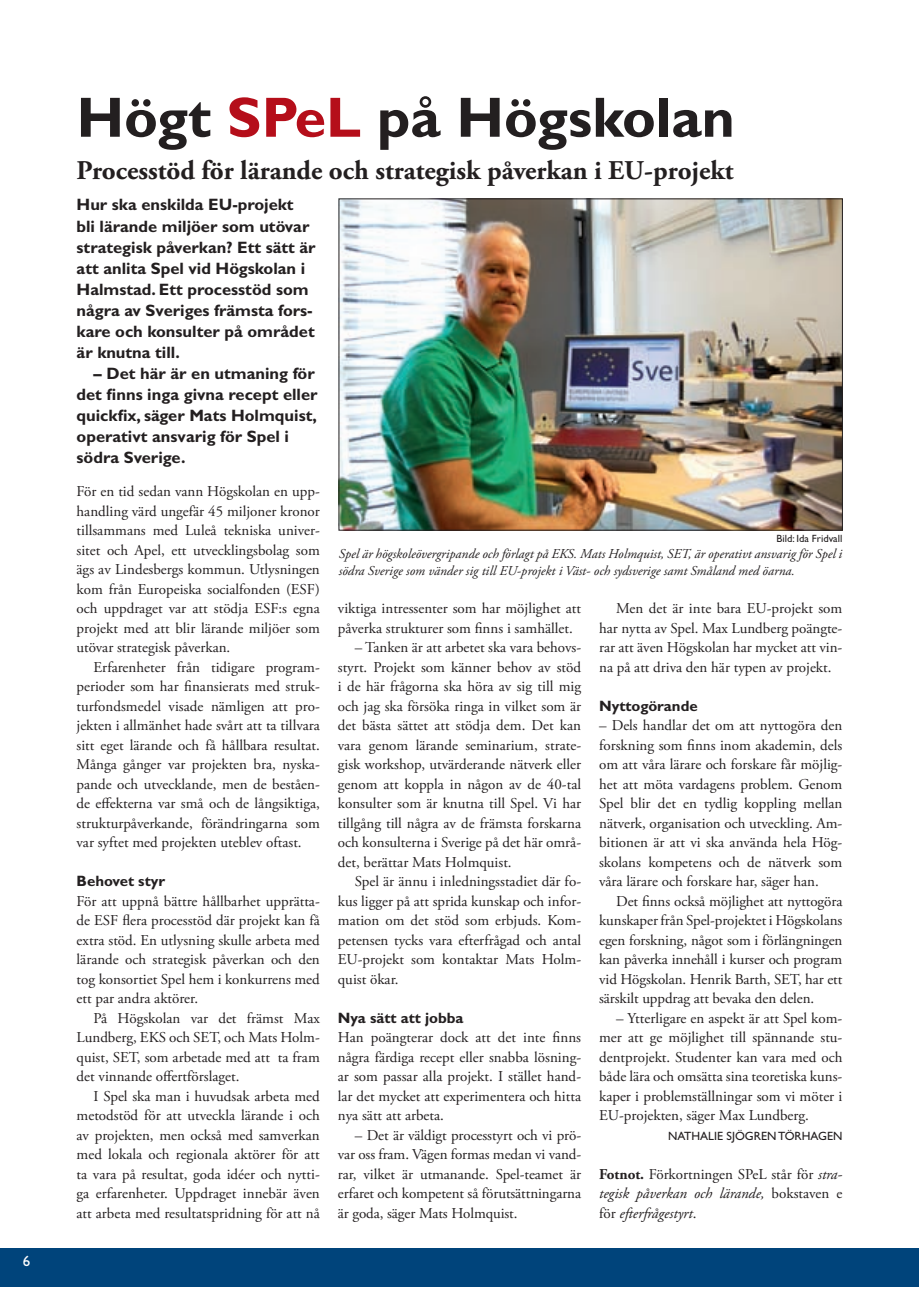
<style>
.page{position:relative;width:919px;height:1289px;background:#fff}
.page>*{position:absolute;margin:0;border:0;box-sizing:border-box;transform-origin:0 0}
.Rubrik{font:700 57px "Gill Sans Std";color:#231f20}
.nedryckare{font:700 27px "Adobe Garamond Pro";color:#231f20}
.Ingress{font:700 16.5px/21px "Gill Sans Std";color:#231f20}
.Ingressindrag{font:700 16.5px/21px "Gill Sans Std";color:#231f20}
.Brödtext__indrag{font:15px/19.5px "Adobe Garamond Pro";color:#231f20;text-align:justify}
.Brödtext__ej_indrag{font:15px/19.5px "Adobe Garamond Pro";color:#231f20;text-align:justify}
.Brödtext__ej_indrag-2{font:italic 15px/19.5px "Adobe Garamond Pro";color:#231f20;text-align:justify}
.Mellanrubrik{font:700 15px "Gill Sans Std";color:#231f20}
.Brödtext__indrag-2{font:15px "Gill Sans Std";color:#fff}
.Bildtext{font:italic 13.5px/16.5px "Adobe Garamond Pro";color:#231f20}
.Byline{font:12px "Gill Sans Std";color:#231f20}
.Bildbyline{font:10.5px "Gill Sans Std";color:#231f20}
.s1{color:#b50e1a}
.s2{font-weight:700;font-style:normal}
.s3{font-style:normal}
</style>
<div class="page">
<div style="left:0;top:1247px;width:918px;height:39px;background:#00447b"></div>
<img style="left:341px;top:201px;width:499px;height:327px">
<p class="Brödtext__indrag-2" style="left:23px;top:1251px;width:9px">6</p>
<p class="Rubrik" style="left:77px;top:84px;width:659px">Högt <span class="s1">SPeL</span> på Högskolan</p>
<p class="nedryckare" style="left:77px;top:154px;width:658px">Processtöd för lärande och strategisk påverkan i EU-projekt</p>
<p class="Ingress" style="left:77px;top:194px;width:240px">Hur ska enskilda EU-projekt bli lärande miljöer som utövar strategisk påverkan? Ett sätt är att anlita Spel vid Högskolan i<br>Halmstad. Ett processtöd som några av Sveriges främsta fors&shy;kare och konsulter på området är knutna till.</p>
<p class="Ingressindrag" style="left:77px;top:362px;width:242px;text-indent:17px">– Det här är en utmaning för det finns inga givna recept eller quickfix, säger Mats Holmquist, operativt ansvarig för Spel i södra Sverige.</p>
<p class="Brödtext__ej_indrag" style="left:77px;top:482px;width:245px">För en tid sedan vann Högskolan en upp&shy;handling värd ungefär 45 miljoner kronor tillsammans med Luleå tekniska univer&shy;sitet och Apel, ett utvecklingsbolag som ägs av Lindesbergs kommun. Utlysningen kom från Europeiska socialfonden (ESF) och uppdraget var att stödja ESF:s egna projekt med att blir lärande miljöer som utövar strategisk påverkan.</p>
<p class="Brödtext__indrag" style="left:77px;top:657px;width:245px;text-indent:17px">Erfarenheter från tidigare program&shy;perioder som har finansierats med struk&shy;turfondsmedel visade nämligen att pro&shy;jekten i allmänhet hade svårt att ta tillvara sitt eget lärande och få hållbara resultat.<br>Många gånger var projekten bra, nyska&shy;pande och utvecklande, men de beståen&shy;de effekterna var små och de långsiktiga, strukturpåverkande, förändringarna som var syftet med projekten uteblev oftast.</p>
<p class="Mellanrubrik" style="left:77px;top:872px;width:90px">Behovet styr</p>
<p class="Brödtext__ej_indrag" style="left:77px;top:891px;width:245px">För att uppnå bättre hållbarhet upprätta&shy;de ESF flera processtöd där projekt kan få extra stöd. En utlysning skulle arbeta med lärande och strategisk påverkan och den tog konsortiet Spel hem i konkurrens med ett par andra aktörer.</p>
<p class="Brödtext__indrag" style="left:77px;top:1008px;width:245px;text-indent:17px">På Högskolan var det främst Max Lundberg, EKS och SET, och Mats Holm&shy;quist, SET, som arbetade med att ta fram det vinnande offertförslaget.</p>
<p class="Brödtext__indrag" style="left:77px;top:1086px;width:245px;text-indent:17px">I Spel ska man i huvudsak arbeta med metodstöd för att utveckla lärande i och av projekten, men också med samverkan med lokala och regionala aktörer för att ta vara på resultat, goda idéer och nytti&shy;ga erfarenheter. Uppdraget innebär även att arbeta med resultatspridning för att nå</p>
<p class="Bildbyline" style="left:776px;top:532px;width:67px">Bild: Ida Fridvall</p>
<p class="Bildtext" style="left:339px;top:546px;width:505px">Spel är högskoleövergripande och förlagt på EKS. Mats Holmquist, SET, är operativt ansvarig för Spel i södra Sverige som vänder sig till EU-projekt i Väst- och sydsverige samt Småland med öarna.</p>
<p class="Brödtext__indrag" style="left:599px;top:599px;width:245px;text-indent:17px">Men det är inte bara EU-projekt som har nytta av Spel. Max Lundberg poängte&shy;rar att även Högskolan har mycket att vin&shy;na på att driva den här typen av projekt.</p>
<p class="Mellanrubrik" style="left:599px;top:696px;width:100px">Nyttogörande</p>
<p class="Brödtext__ej_indrag" style="left:599px;top:716px;width:245px">– Dels handlar det om att nyttogöra den forskning som finns inom akademin, dels om att våra lärare och forskare får möjlig&shy;het att möta vardagens problem. Genom Spel blir det en tydlig koppling mellan nätverk, organisation och utveckling. Am&shy;bitionen är att vi ska använda hela Hög&shy;skolans kompetens och de nätverk som våra lärare och forskare har, säger han.</p>
<p class="Brödtext__indrag" style="left:599px;top:891px;width:245px;text-indent:17px">Det finns också möjlighet att nyttogöra kunskaper från Spel-projektet i Högskolans egen forskning, något som i förlängningen kan påverka innehåll i kurser och program vid Högskolan. Henrik Barth, SET, har ett särskilt uppdrag att bevaka den delen.</p>
<p class="Brödtext__indrag" style="left:599px;top:1008px;width:245px;text-indent:17px">– Ytterligare en aspekt är att Spel kom&shy;mer att ge möjlighet till spännande stu&shy;dentprojekt. Studenter kan vara med och både lära och omsätta sina teoretiska kuns&shy;kaper i problemställningar som vi möter i EU-projekten, säger Max Lundberg.</p>
<p class="Byline" style="left:668px;top:1128px;width:176px">NATHALIE SJÖGREN TÖRHAGEN</p>
<p class="Brödtext__ej_indrag-2" style="left:599px;top:1164px;width:245px"><span class="s2">Fotnot.</span> <span class="s3">Förkortningen SPeL står för</span> stra&shy;tegisk påverkan och lärande, <span class="s3">bokstaven e för</span> efterfrågestyrt<span class="s3">.</span></p>
<p class="Brödtext__indrag" style="left:338px;top:599px;width:245px">viktiga intressenter som har möjlighet att påverka strukturer som finns i samhället.</p>
<p class="Brödtext__indrag" style="left:338px;top:638px;width:245px;text-indent:17px">– Tanken är att arbetet ska vara behovs&shy;styrt. Projekt som känner behov av stöd i de här frågorna ska höra av sig till mig och jag ska försöka ringa in vilket som är det bästa sättet att stödja dem. Det kan vara genom lärande seminarium, strate&shy;gisk workshop, utvärderande nätverk eller genom att koppla in någon av de 40-tal konsulter som är knutna till Spel. Vi har tillgång till några av de främsta forskarna och konsulterna i Sverige på det här områ&shy;det, berättar Mats Holmquist.</p>
<p class="Brödtext__indrag" style="left:338px;top:872px;width:245px;text-indent:17px">Spel är ännu i inledningsstadiet där fo&shy;kus ligger på att sprida kunskap och infor&shy;mation om det stöd som erbjuds. Kom&shy;petensen tycks vara efterfrågad och antal EU-projekt som kontaktar Mats Holm&shy;quist ökar.</p>
<p class="Mellanrubrik" style="left:338px;top:1008px;width:127px">Nya sätt att jobba</p>
<p class="Brödtext__ej_indrag" style="left:338px;top:1028px;width:245px">Han poängterar dock att det inte finns några färdiga recept eller snabba lösning&shy;ar som passar alla projekt. I stället hand&shy;lar det mycket att experimentera och hitta nya sätt att arbeta.</p>
<p class="Brödtext__indrag" style="left:338px;top:1125px;width:245px;text-indent:17px">– Det är väldigt processtyrt och vi prö&shy;var oss fram. Vägen formas medan vi vand&shy;rar, vilket är utmanande. Spel-teamet är erfaret och kompetent så förutsättningarna är goda, säger Mats Holmquist.</p>
</div>
